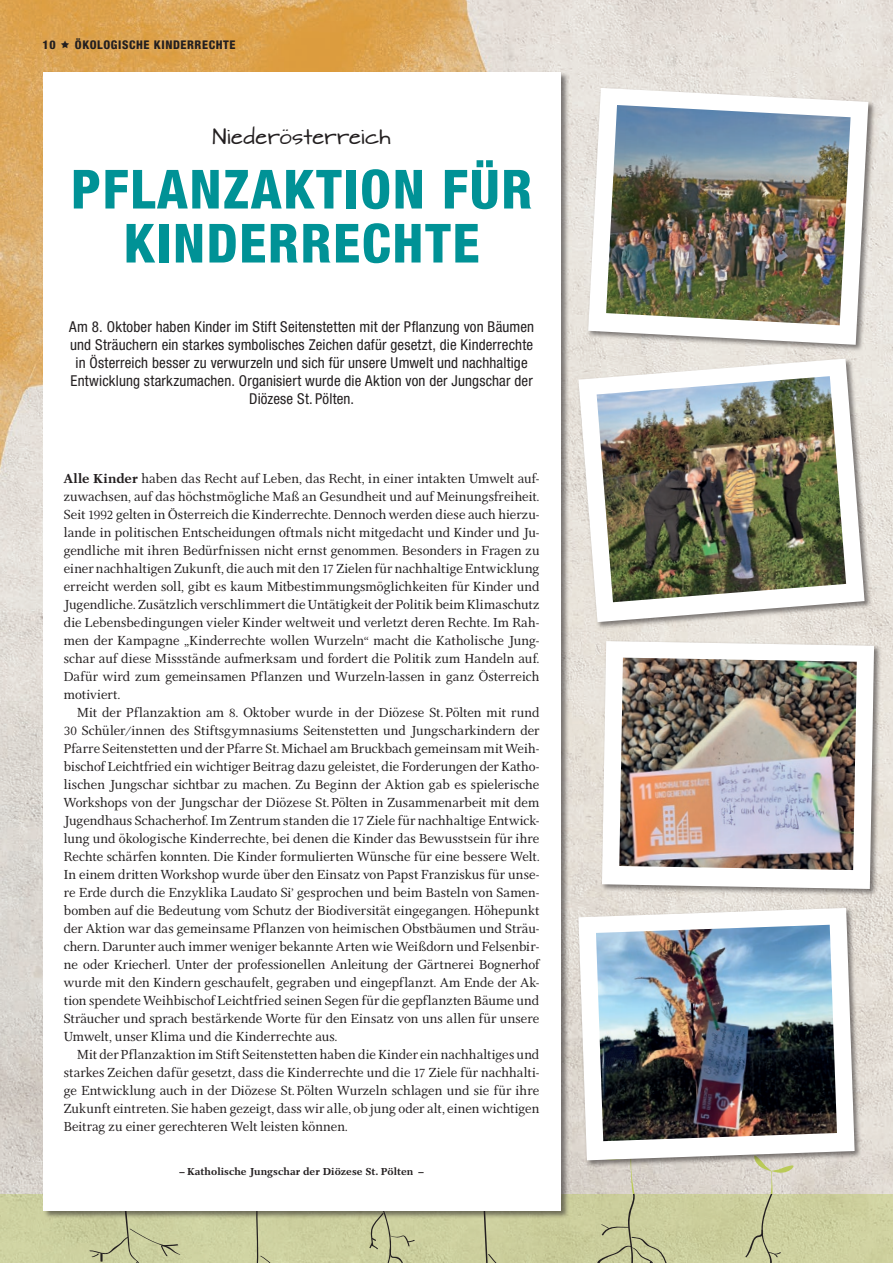
<style>
.page{position:relative;width:893px;height:1263px;background:#fff}
.page>*{position:absolute;margin:0;border:0;box-sizing:border-box;transform-origin:0 0}
.t1{font:800 condensed 54px/54px "Helvetica Neue LT Std";letter-spacing:.03em;color:#009296;text-align:center}
.Uberschriftvorher{font:18px "Architects Daughter";letter-spacing:.005em;color:#231f20}
.Lead{font:condensed 15px/18px "Helvetica Neue LT Std";letter-spacing:.01em;color:#231f20;text-align:center}
.fliesstext2{font:13.5px/18px "Res Publica";letter-spacing:-.005em;color:#231f20;text-align:justify}
.fliesstext{font:13.5px/18px "Res Publica";letter-spacing:.005em;color:#231f20;text-align:justify}
.t2{font:800 condensed 12px "Helvetica Neue LT Std";letter-spacing:.05em;color:#231f20}
.autor{font:700 10.5px "Res Publica";letter-spacing:.01em;color:#231f20}
.s1{font-weight:700}
</style>
<div class="page">
<img style="left:0;top:0;width:893px;height:1194px">
<div style="left:0;top:1194px;width:893px;height:69px;background:#cdd09e"></div>
<svg style="left:745px;top:1168px;width:49px;height:95px"></svg>
<svg style="left:594px;top:1168px;width:79px;height:95px"></svg>
<svg style="left:430px;top:1219px;width:98px;height:44px"></svg>
<svg style="left:349px;top:1219px;width:66px;height:44px"></svg>
<svg style="left:246px;top:1219px;width:36px;height:44px"></svg>
<svg style="left:85px;top:1219px;width:95px;height:44px"></svg>
<div style="left:43px;top:72px;width:526px;height:1147px;background:#231f20;opacity:.55"></div>
<div style="left:44px;top:72px;width:517px;height:1138px;background:#fff"></div>
<div style="left:586px;top:86px;width:290px;height:266px;background:#231f20;opacity:.55"></div>
<svg style="left:588px;top:88px;width:280px;height:257px"></svg>
<img style="left:606px;top:105px;width:245px;height:220px">
<div style="left:577px;top:357px;width:295px;height:273px;background:#231f20;opacity:.55"></div>
<svg style="left:578px;top:359px;width:286px;height:263px"></svg>
<img style="left:597px;top:376px;width:249px;height:226px">
<div style="left:600px;top:639px;width:281px;height:257px;background:#231f20;opacity:.55"></div>
<svg style="left:602px;top:641px;width:272px;height:248px"></svg>
<img style="left:619px;top:658px;width:238px;height:212px">
<div style="left:577px;top:906px;width:285px;height:262px;background:#231f20;opacity:.55"></div>
<svg style="left:578px;top:908px;width:277px;height:252px"></svg>
<img style="left:596px;top:925px;width:241px;height:216px">
<svg style="left:61px;top:40px;width:8px;height:8px"></svg>
<p class="t2" style="left:43px;top:37px;width:15px">10</p>
<p class="t2" style="left:75px;top:37px;width:162px">ÖKOLOGISCHE KINDERRECHTE</p>
<p class="Uberschriftvorher" style="left:213px;top:127px;width:180px">Niederösterreich</p>
<p class="t1" style="left:71px;top:161px;width:463px">PFLANZAKTION FÜR<br>KINDERRECHTE</p>
<p class="Lead" style="left:69px;top:318px;width:466px">Am 8. Oktober haben Kinder im Stift Seitenstetten mit der Pflanzung von Bäumen und Sträuchern ein starkes symbolisches Zeichen dafür gesetzt, die Kinderrechte in Österreich besser zu verwurzeln und sich für unsere Umwelt und nachhaltige Entwicklung starkzumachen. Organisiert wurde die Aktion von der Jungschar der Diözese St. Pölten.</p>
<p class="fliesstext" style="left:64px;top:470px;width:477px"><span class="s1">Alle Kinder</span> haben das Recht auf Leben, das Recht, in einer intakten Umwelt auf&shy;zuwachsen, auf das höchstmögliche Maß an Gesundheit und auf Meinungsfreiheit.<br>Seit 1992 gelten in Österreich die Kinderrechte. Dennoch werden diese auch hierzu&shy;lande in politischen Entscheidungen oftmals nicht mitgedacht und Kinder und Ju&shy;gendliche mit ihren Bedürfnissen nicht ernst genommen. Besonders in Fragen zu einer nachhaltigen Zukunft, die auch mit den 17 Zielen für nachhaltige Entwicklung erreicht werden soll, gibt es kaum Mitbestimmungsmöglichkeiten für Kinder und Jugendliche. Zusätzlich verschlimmert die Untätigkeit der Politik beim Klimaschutz die Lebensbedingungen vieler Kinder weltweit und verletzt deren Rechte. Im Rah&shy;men der Kampagne „Kinderrechte wollen Wurzeln“ macht die Katholische Jung&shy;schar auf diese Missstände aufmerksam und fordert die Politik zum Handeln auf.<br>Dafür wird zum gemeinsamen Pflanzen und Wurzeln-lassen in ganz Österreich motiviert.</p>
<p class="fliesstext2" style="left:64px;top:704px;width:477px;text-indent:14px">Mit der Pflanzaktion am 8. Oktober wurde in der Diözese St. Pölten mit rund 30 Schüler/innen des Stiftsgymnasiums Seitenstetten und Jungscharkindern der Pfarre Seitenstetten und der Pfarre St. Michael am Bruckbach gemeinsam mit Weih&shy;bischof Leichtfried ein wichtiger Beitrag dazu geleistet, die Forderungen der Katho&shy;lischen Jungschar sichtbar zu machen. Zu Beginn der Aktion gab es spielerische Workshops von der Jungschar der Diözese St. Pölten in Zusammenarbeit mit dem Jugendhaus Schacherhof. Im Zentrum standen die 17 Ziele für nachhaltige Entwick&shy;lung und ökologische Kinderrechte, bei denen die Kinder das Bewusstsein für ihre Rechte schärfen konnten. Die Kinder formulierten Wünsche für eine bessere Welt.<br>In einem dritten Workshop wurde über den Einsatz von Papst Franziskus für unse&shy;re Erde durch die Enzyklika Laudato Si’ gesprochen und beim Basteln von Samen&shy;bomben auf die Bedeutung vom Schutz der Biodiversität eingegangen. Höhepunkt der Aktion war das gemeinsame Pflanzen von heimischen Obstbäumen und Sträu&shy;chern. Darunter auch immer weniger bekannte Arten wie Weißdorn und Felsenbir&shy;ne oder Kriecherl. Unter der professionellen Anleitung der Gärtnerei Bognerhof wurde mit den Kindern geschaufelt, gegraben und eingepflanzt. Am Ende der Ak&shy;tion spendete Weihbischof Leichtfried seinen Segen für die gepflanzten Bäume und Sträucher und sprach bestärkende Worte für den Einsatz von uns allen für unsere Umwelt, unser Klima und die Kinderrechte aus.</p>
<p class="fliesstext2" style="left:64px;top:1046px;width:477px;text-indent:14px">Mit der Pflanzaktion im Stift Seitenstetten haben die Kinder ein nachhaltiges und starkes Zeichen dafür gesetzt, dass die Kinderrechte und die 17 Ziele für nachhalti&shy;ge Entwicklung auch in der Diözese St. Pölten Wurzeln schlagen und sie für ihre Zukunft eintreten. Sie haben gezeigt, dass wir alle, ob jung oder alt, einen wichtigen Beitrag zu einer gerechteren Welt leisten können.</p>
<p class="autor" style="left:179px;top:1165px;width:246px">– Katholische Jungschar der Diözese St. Pölten –</p>
</div>
